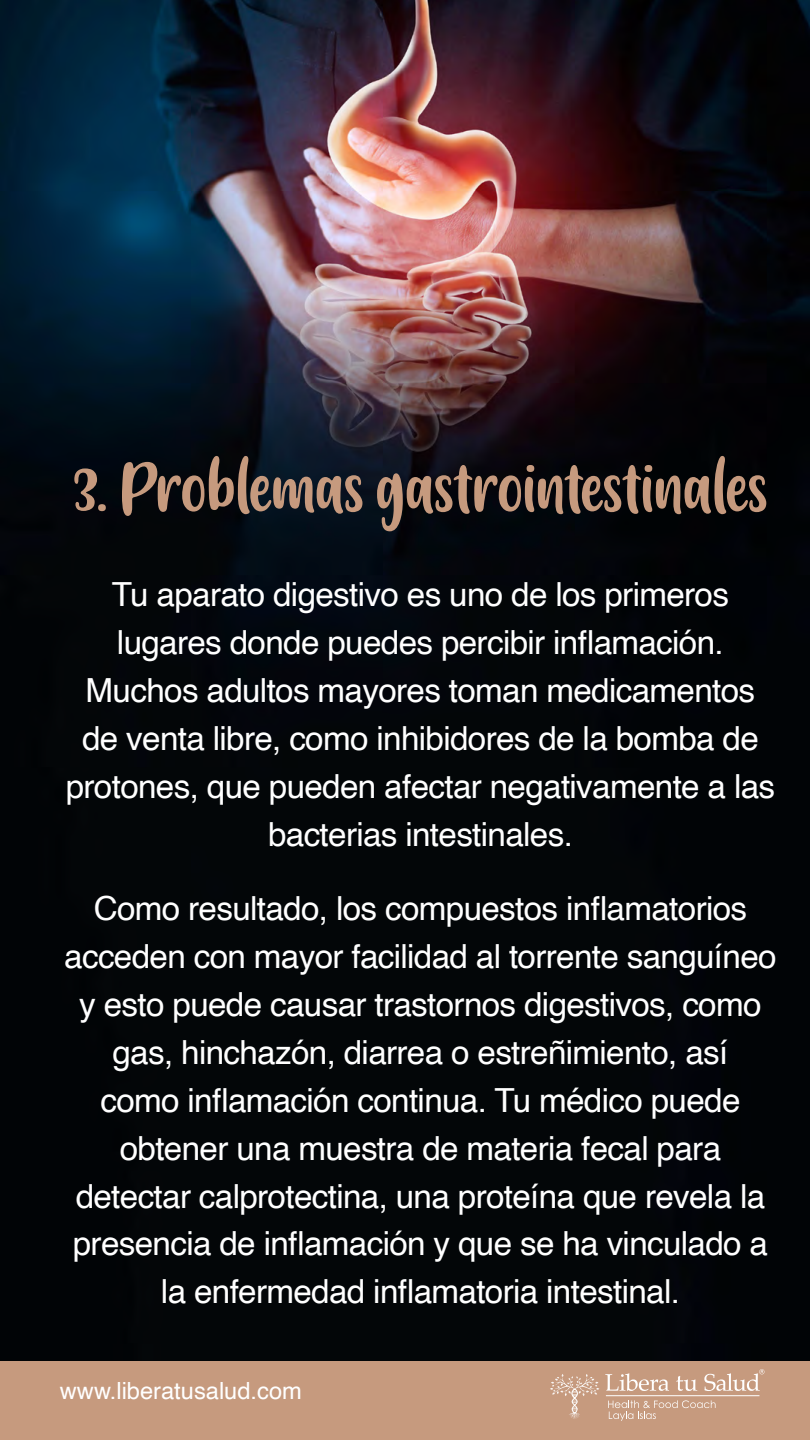
<style>
.page{position:relative;width:810px;height:1440px;background:#fff}
.page>*{position:absolute;margin:0;border:0;box-sizing:border-box;transform-origin:0 0}
.t1{font:71.55px "Friendly Schoolmates";letter-spacing:-.02em;color:#c69a7e}
.t2{font:33.22px/47.8px "Helvetica";letter-spacing:-.02em;color:#fff;text-align:center}
.t3{font:23.7px "Helvetica";color:#fff}
</style>
<div class="page">
<img style="left:0;top:0;width:810px;height:1361px">
<div style="left:0;top:1361px;width:810px;height:79px;background:#c69a7e"></div>
<svg style="left:608px;top:1400px;width:108px;height:21px"></svg>
<svg style="left:605px;top:1373px;width:64px;height:18px"></svg>
<svg style="left:676px;top:1376px;width:21px;height:15px"></svg>
<svg style="left:550px;top:1374px;width:49px;height:45px"></svg>
<hr style="left:606px;top:1395px;width:153px;height:1px;background:#fff">
<svg style="left:704px;top:1369px;width:60px;height:22px"></svg>
<h1 class="t1" style="left:73px;top:449px;width:696px">3. Problemas gastrointestinales</h1>
<p class="t2" style="left:66px;top:572px;width:711px">Tu aparato digestivo es uno de los primeros lugares donde puedes percibir inflamación.<br>Muchos adultos mayores toman medicamentos de venta libre, como inhibidores de la bomba de protones, que pueden afectar negativamente a las bacterias intestinales.</p>
<p class="t2" style="left:64px;top:886px;width:714px">Como resultado, los compuestos inflamatorios acceden con mayor facilidad al torrente sanguíneo y esto puede causar trastornos digestivos, como gas, hinchazón, diarrea o estreñimiento, así<br>como inflamación continua. Tu médico puede obtener una muestra de materia fecal para detectar calprotectina, una proteína que revela la presencia de inflamación y que se ha vinculado a la enfermedad inflamatoria intestinal.</p>
<p class="t3" style="left:60px;top:1373px;width:244px">www.liberatusalud.com</p>
</div>
